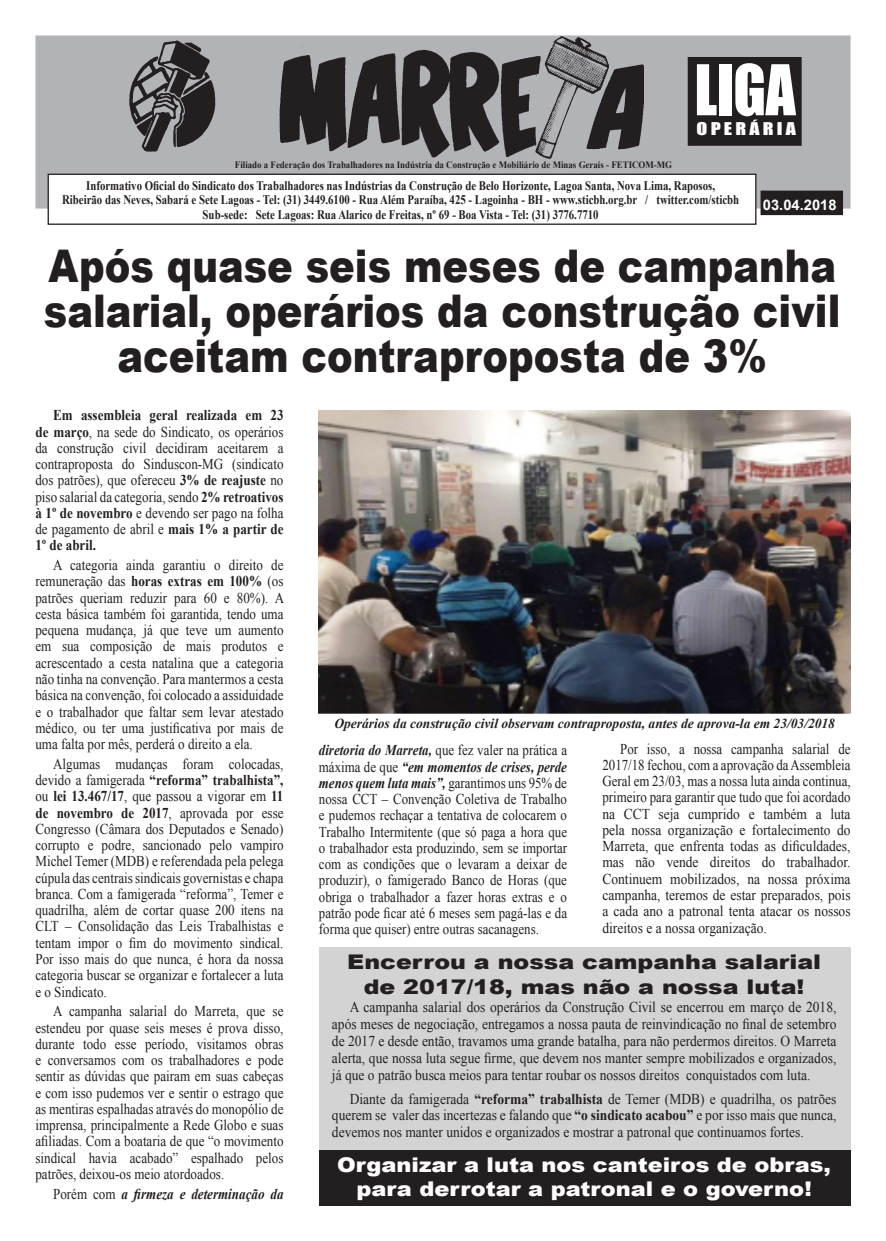
<style>
.page{position:relative;width:886px;height:1241px;background:#fff}
.page>*{position:absolute;margin:0;border:0;box-sizing:border-box;transform-origin:0 0}
.t1{font:64.5px "Impact";color:#fff;scale:.92 1}
.t2{font:900 45px/45px "Arial";color:#231f20;text-align:center;scale:.86 1}
.t3{font:900 20.25px/24.2px "Arial";color:#fff;text-align:center;scale:1.11 1}
.t4{font:900 20.12px/24.2px "Arial";color:#231f20;text-align:center;scale:1.18 1}
.t5{font:16.12px "Impact";letter-spacing:.16em;color:#fff;scale:1.24 1}
.t6{font:15px/16.2px "Times New Roman";color:#231f20;text-align:justify;scale:.87 1}
.t7{font:15px/16.2px "Times New Roman";color:#231f20;text-align:justify;scale:.86 1}
.t8{font:15px/16.9px "Times New Roman";color:#231f20;text-align:justify;scale:.9 1}
.t9{font:italic 700 15px "Times New Roman";color:#231f20;scale:.87 1}
.t10{font:700 14.5px "Arial";color:#fff}
.t11{font:italic 700 13.75px "Times New Roman";color:#231f20}
.t12{font:700 13px/14.4px "Times New Roman";color:#231f20;text-align:center;scale:.83 1}
.t13{font:700 9.62px "Times New Roman";color:#231f20;scale:.92 1}
.s1{font-weight:700}
.s2{font-weight:400;font-style:normal}
.s3{font-weight:700;font-style:italic}
</style>
<div class="page">
<div style="left:35px;top:35px;width:815px;height:173px;background:#b2b3b7;border:1px solid #b2b3b7"></div>
<div style="left:761px;top:191px;width:81px;height:23px;background:#231f20"></div>
<div style="left:760px;top:190px;width:83px;height:25px;border:1px solid #231f20"></div>
<img style="left:276px;top:35px;width:368px;height:124px">
<img style="left:129px;top:40px;width:86px;height:112px">
<div style="left:688px;top:58px;width:113px;height:87px;background:#231f20"></div>
<div style="left:688px;top:57px;width:114px;height:89px;border:1px solid #231f20"></div>
<div style="left:48px;top:174px;width:708px;height:50px;background:#fff"></div>
<div style="left:48px;top:174px;width:708px;height:51px;border:1px solid #231f20"></div>
<img style="left:319px;top:410px;width:531px;height:303px">
<div style="left:319px;top:946px;width:531px;height:259px;background:#d3d3d3"></div>
<div style="left:319px;top:1149px;width:531px;height:56px;background:#231f20"></div>
<p class="t13" style="left:235px;top:158px;width:477px">Filiado a Federação dos Trabalhadores na Indústria da Construção e Mobiliário de Minas Gerais - FETICOM-MG</p>
<p class="t1" style="left:694px;top:40px;width:112px">LIGA</p>
<p class="t5" style="left:696px;top:116px;width:82px">OPERÁRIA</p>
<p class="t12" style="left:62px;top:178px;width:817px">Informativo Oficial do Sindicato dos Trabalhadores nas Indústrias da Construção de Belo Horizonte, Lagoa Santa, Nova Lima, Raposos,<br>Ribeirão das Neves, Sabará e Sete Lagoas - Tel: (31) 3449.6100 - Rua Além Paraíba, 425 - Lagoinha - BH - www.sticbh.org.br / twitter.com/sticbh<br>Sub-sede: Sete Lagoas: Rua Alarico de Freitas, nº 69 - Boa Vista - Tel: (31) 3776.7710</p>
<p class="t10" style="left:763px;top:194px;width:75px">03.04.2018</p>
<p class="t2" style="left:44px;top:241px;width:928px">Após quase seis meses de campanha salarial, operários da construção civil aceitam contraproposta de 3%</p>
<p class="t6" style="left:35px;top:406px;width:287px;text-indent:18px"><span class="s1">Em assembleia geral realizada em 23 de março</span>, na sede do Sindicato, os operários da construção civil decidiram aceitarem a contraproposta do Sinduscon-MG (sindicato dos patrões), que ofereceu <span class="s1">3% de reajuste</span> no piso salarial da categoria, sendo <span class="s1">2% retroativos à 1º de novembro</span> e devendo ser pago na folha de pagamento de abril e <span class="s1">mais 1% a partir de 1º de abril.</span></p>
<p class="t6" style="left:35px;top:556px;width:287px;text-indent:18px">A categoria ainda garantiu o direito de remuneração das <span class="s1">horas extras em 100%</span> (os patrões queriam reduzir para 60 e 80%). A cesta básica também foi garantida, tendo uma pequena mudança, já que teve um aumento em sua composição de mais produtos e acrescentado a cesta natalina que a categoria não tinha na convenção. Para mantermos a cesta básica na convenção, foi colocado a assiduidade e o trabalhador que faltar sem levar atestado médico, ou ter uma justificativa por mais de uma falta por mês, perderá o direito a ela.</p>
<p class="t6" style="left:35px;top:755px;width:287px;text-indent:18px">Algumas mudanças foram colocadas, devido a famigerada <span class="s1">“reforma” trabalhista”, </span>ou <span class="s1">lei 13.467/17</span>, que passou a vigorar em <span class="s1">11 de novembro de 2017</span>, aprovada por esse Congresso (Câmara dos Deputados e Senado) corrupto e podre, sancionado pelo vampiro Michel Temer (MDB) e referendada pela pelega cúpula das centrais sindicais governistas e chapa branca. Com a famigerada “reforma”, Temer e quadrilha, além de cortar quase 200 itens na CLT – Consolidação das Leis Trabalhistas e tentam impor o fim do movimento sindical.<br>Por isso mais do que nunca, é hora da nossa categoria buscar se organizar e fortalecer a luta e o Sindicato.</p>
<p class="t6" style="left:35px;top:1002px;width:287px;text-indent:18px">A campanha salarial do Marreta, que se estendeu por quase seis meses é prova disso, durante todo esse período, visitamos obras e conversamos com os trabalhadores e pode sentir as dúvidas que pairam em suas cabeças e com isso pudemos ver e sentir o estrago que as mentiras espalhadas através do monopólio de imprensa, principalmente a Rede Globo e suas afiliadas. Com a boataria de que “o movimento sindical havia acabado” espalhado pelos patrões, deixou-os meio atordoados.</p>
<p class="t9" style="left:53px;top:1182px;width:266px"><span class="s2">Porém com</span> a firmeza e determinação da</p>
<p class="t11" style="left:334px;top:714px;width:502px">Operários da construção civil observam contraproposta, antes de aprova-la em 23/03/2018</p>
<p class="t7" style="left:319px;top:741px;width:290px"><span class="s3">diretoria do Marreta,</span> que fez valer na prática a máxima de que <span class="s3">“em momentos de crises, perde menos quem luta mais”,</span> garantimos uns 95% de nossa CCT – Convenção Coletiva de Trabalho e pudemos rechaçar a tentativa de colocarem o Trabalho Intermitente (que só paga a hora que o trabalhador esta produzindo, sem se importar com as condições que o levaram a deixar de produzir), o famigerado Banco de Horas (que obriga o trabalhador a fazer horas extras e o patrão pode ficar até 6 meses sem pagá-las e da forma que quiser) entre outras sacanagens.</p>
<p class="t7" style="left:602px;top:739px;width:290px;text-indent:18px">Por isso, a nossa campanha salarial de 2017/18 fechou, com a aprovação da Assembleia Geral em 23/03, mas a nossa luta ainda continua, primeiro para garantir que tudo que foi acordado na CCT seja cumprido e também a luta pela nossa organização e fortalecimento do Marreta, que enfrenta todas as dificuldades, mas não vende direitos do trabalhador.<br>Continuem mobilizados, na nossa próxima campanha, teremos de estar preparados, pois a cada ano a patronal tenta atacar os nossos direitos e a nossa organização.</p>
<p class="t4" style="left:347px;top:949px;width:403px">Encerrou a nossa campanha salarial de 2017/18, mas não a nossa luta!</p>
<p class="t8" style="left:332px;top:997px;width:562px;text-indent:18px">A campanha salarial dos operários da Construção Civil se encerrou em março de 2018, após meses de negociação, entregamos a nossa pauta de reinvindicação no final de setembro de 2017 e desde então, travamos uma grande batalha, para não perdermos direitos. O Marreta alerta, que nossa luta segue firme, que devem nos manter sempre mobilizados e organizados, já que o patrão busca meios para tentar roubar os nossos direitos conquistados com luta.</p>
<p class="t8" style="left:332px;top:1089px;width:562px;text-indent:18px">Diante da famigerada <span class="s1">“reforma” trabalhista</span> de Temer (MDB) e quadrilha, os patrões querem se valer das incertezas e falando que <span class="s1">“o sindicato acabou”</span> e por isso mais que nunca, devemos nos manter unidos e organizados e mostrar a patronal que continuamos fortes.</p>
<p class="t3" style="left:337px;top:1151px;width:446px">Organizar a luta nos canteiros de obras, para derrotar a patronal e o governo!</p>
</div>
